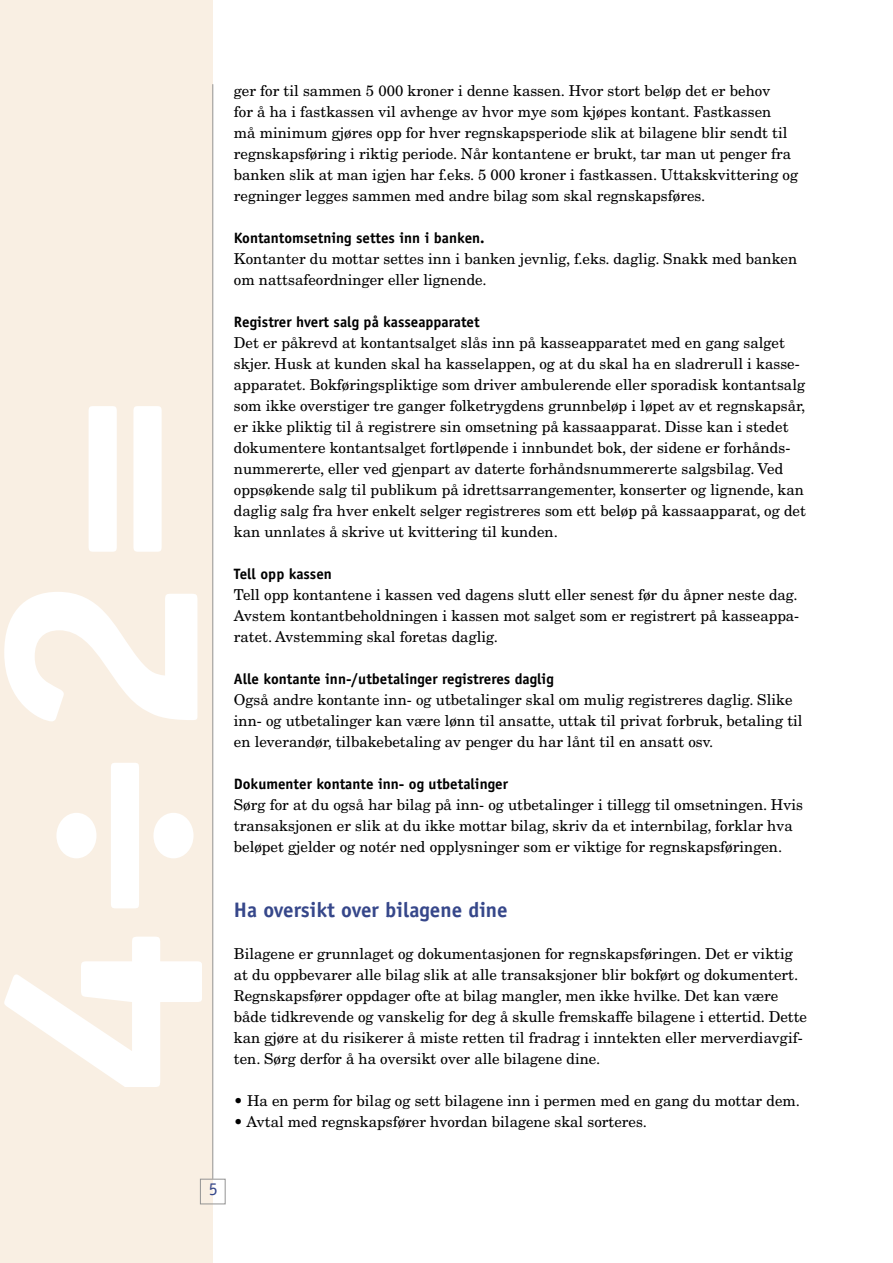
<style>
.page{position:relative;width:893px;height:1263px;background:#fff}
.page>*{position:absolute;margin:0;border:0;box-sizing:border-box;transform-origin:0 0}
.Tittel{font:700 21px "Officina Sans";color:#36478a}
.t1{font:18px "Officina Sans";color:#36478a}
.Brød{font:15px/21px "New Century Schlbk";color:#000}
.Mellom{font:700 15px "Officina Sans";color:#000}
</style>
<div class="page">
<div style="left:0;top:0;width:213px;height:1263px;background:#f9efe3"></div>
<hr style="left:212px;top:84px;width:1px;height:1095px;background:#939393">
<div style="left:200px;top:1179px;width:26px;height:25px;border:1px solid #939393"></div>
<svg style="left:4px;top:937px;width:197px;height:150px"></svg>
<svg style="left:56px;top:763px;width:138px;height:145px"></svg>
<svg style="left:4px;top:592px;width:193px;height:129px"></svg>
<svg style="left:89px;top:406px;width:73px;height:146px"></svg>
<p class="Brød" style="left:234px;top:80px;width:566px">ger for til sammen 5 000 kroner i denne kassen. Hvor stort beløp det er behov<br>for å ha i fastkassen vil avhenge av hvor mye som kjøpes kontant. Fastkassen<br>må minimum gjøres opp for hver regnskapsperiode slik at bilagene blir sendt til regnskapsføring i riktig periode. Når kontantene er brukt, tar man ut penger fra banken slik at man igjen har f.eks. 5 000 kroner i fastkassen. Uttakskvittering og regninger legges sammen med andre bilag som skal regnskapsføres.</p>
<p class="Mellom" style="left:234px;top:229px;width:252px">Kontantomsetning settes inn i banken.</p>
<p class="Brød" style="left:234px;top:248px;width:565px">Kontanter du mottar settes inn i banken jevnlig, f.eks. daglig. Snakk med banken om nattsafeordninger eller lignende.</p>
<p class="Mellom" style="left:234px;top:313px;width:247px">Registrer hvert salg på kasseapparatet</p>
<p class="Brød" style="left:234px;top:332px;width:574px">Det er påkrevd at kontantsalget slås inn på kasseapparatet med en gang salget skjer. Husk at kunden skal ha kasselappen, og at du skal ha en sladrerull i kasse&shy;apparatet. Bokføringspliktige som driver ambulerende eller sporadisk kontantsalg som ikke overstiger tre ganger folketrygdens grunnbeløp i løpet av et regnskapsår, er ikke pliktig til å registrere sin omsetning på kassaapparat. Disse kan i stedet dokumentere kontantsalget fortløpende i innbundet bok, der sidene er forhånds&shy;nummererte, eller ved gjenpart av daterte forhåndsnummererte salgsbilag. Ved oppsøkende salg til publikum på idrettsarrangementer, konserter og lignende, kan daglig salg fra hver enkelt selger registreres som ett beløp på kassaapparat, og det kan unnlates å skrive ut kvittering til kunden.</p>
<p class="Mellom" style="left:234px;top:565px;width:100px">Tell opp kassen</p>
<p class="Brød" style="left:234px;top:584px;width:567px;text-align:justify">Tell opp kontantene i kassen ved dagens slutt eller senest før du åpner neste dag.<br>Avstem kontantbeholdningen i kassen mot salget som er registrert på kasseappa&shy;ratet. Avstemming skal foretas daglig.</p>
<p class="Mellom" style="left:234px;top:670px;width:321px">Alle kontante inn-/utbetalinger registreres daglig</p>
<p class="Brød" style="left:234px;top:689px;width:570px">Også andre kontante inn- og utbetalinger skal om mulig registreres daglig. Slike inn- og utbetalinger kan være lønn til ansatte, uttak til privat forbruk, betaling til en leverandør, tilbakebetaling av penger du har lånt til en ansatt osv.</p>
<p class="Mellom" style="left:234px;top:775px;width:276px">Dokumenter kontante inn- og utbetalinger</p>
<p class="Brød" style="left:234px;top:794px;width:571px">Sørg for at du også har bilag på inn- og utbetalinger i tillegg til omsetningen. Hvis transaksjonen er slik at du ikke mottar bilag, skriv da et internbilag, forklar hva beløpet gjelder og notér ned opplysninger som er viktige for regnskapsføringen.</p>
<p class="Tittel" style="left:234px;top:896px;width:275px">Ha oversikt over bilagene dine</p>
<p class="Brød" style="left:234px;top:943px;width:575px">Bilagene er grunnlaget og dokumentasjonen for regnskapsføringen. Det er viktig at du oppbevarer alle bilag slik at alle transaksjoner blir bokført og dokumentert.<br>Regnskapsfører oppdager ofte at bilag mangler, men ikke hvilke. Det kan være både tidkrevende og vanskelig for deg å skulle fremskaffe bilagene i ettertid. Dette kan gjøre at du risikerer å miste retten til fradrag i inntekten eller merverdiavgif&shy;ten. Sørg derfor å ha oversikt over alle bilagene dine.</p>
<p class="Brød" style="left:234px;top:1090px;width:568px">• Ha en perm for bilag og sett bilagene inn i permen med en gang du mottar dem.</p>
<p class="Brød" style="left:234px;top:1111px;width:414px">• Avtal med regnskapsfører hvordan bilagene skal sorteres.</p>
<p class="t1" style="left:209px;top:1178px;width:10px">5</p>
</div>
